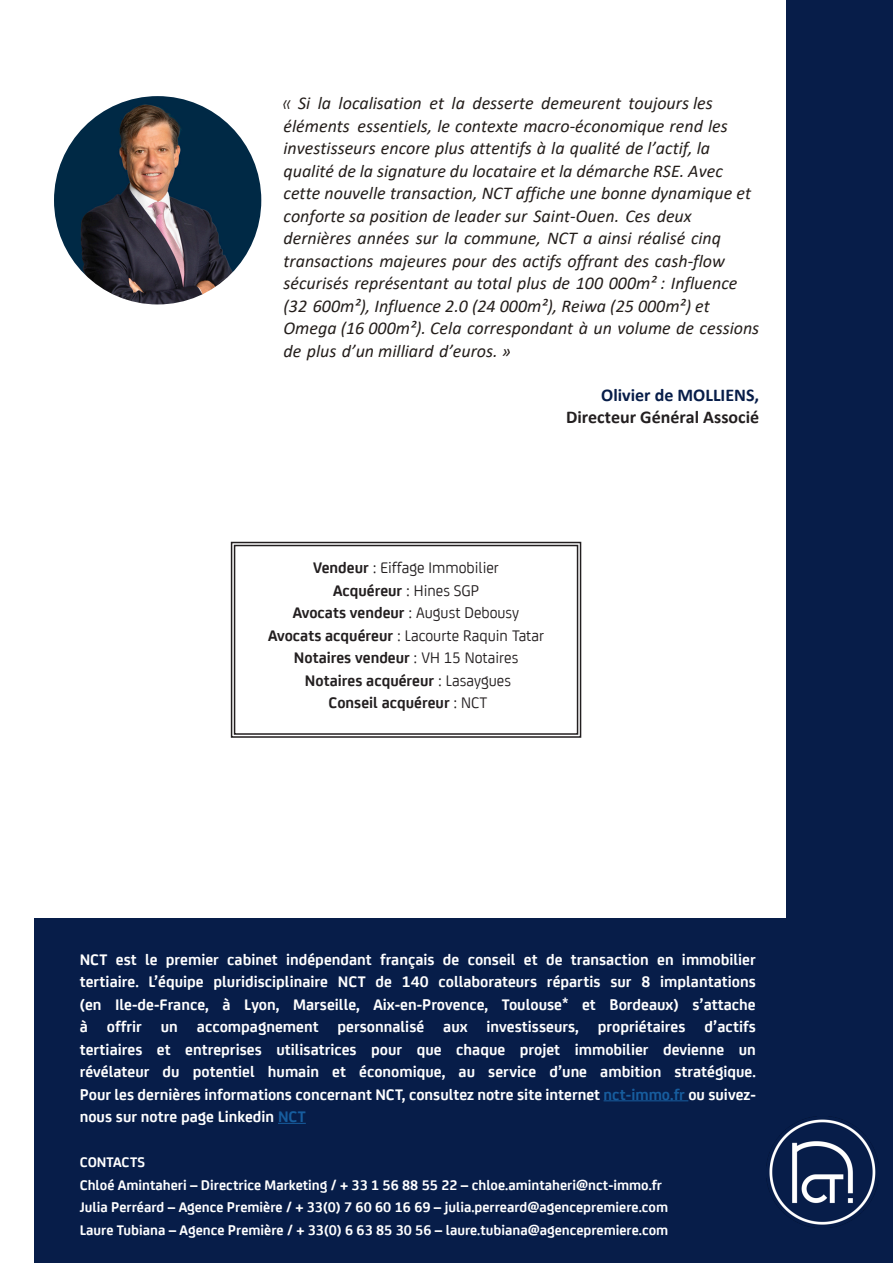
<style>
.page{position:relative;width:893px;height:1263px;background:#fff}
.page>*{position:absolute;margin:0;border:0;box-sizing:border-box;transform-origin:0 0}
.t1{font:italic 18px/22.5px "Calibri";color:#241e1b}
.t2{font:700 18px/22.5px "Calibri";color:#231f20;text-align:right}
.t3{font:700 16.5px/22.5px "Nexity";color:#fff;text-align:justify}
.t4{font:700 16.5px/22.5px "Nexity";color:#231f20;text-align:center}
.t5{font:700 15px "Nexity";color:#fff}
.s1{font-family:"Century Gothic";font-size:16.5px}
.s2{color:#071d49}
.s3{font-weight:400}
.s4{color:#175d9e}
</style>
<div class="page">
<div style="left:786px;top:0;width:107px;height:1263px;background:#071d49"></div>
<img style="left:54px;top:96px;width:207px;height:208px">
<div style="left:34px;top:918px;width:858px;height:345px;background:#071d49"></div>
<hr style="left:604px;top:1100px;width:84px;height:1px;background:#175d9e">
<svg style="left:278px;top:1123px;width:28px;height:1px"></svg>
<img style="left:766px;top:1116px;width:112px;height:112px">
<svg style="left:230px;top:541px;width:352px;height:197px"></svg>
<div style="left:234px;top:545px;width:344px;height:190px;border:1px solid #231f20"></div>
<p class="t1" style="left:284px;top:91px;width:477px"><span class="s1">«</span> Si la localisation et la desserte demeurent toujours les éléments essentiels, le contexte macro-économique rend les investisseurs encore plus attentifs à la qualité de l’actif, la qualité de la signature du locataire et la démarche RSE. Avec cette nouvelle transaction, NCT affiche une bonne dynamique et conforte sa position de leader sur Saint-Ouen. Ces deux dernières années sur la commune, NCT a ainsi réalisé cinq transactions majeures pour des actifs offrant des cash-flow sécurisés représentant au total plus de 100 000m² : Influence (32 600m²), Influence 2.0 (24 000m²), Reiwa (25 000m²) et Omega (16 000m²). Cela correspondant à un volume de cessions de plus d’un milliard d’euros. »</p>
<p class="t2" style="left:566px;top:383px;width:195px"><span class="s2">Olivier de MOLLIENS,<br></span>Directeur Général Associé</p>
<p class="t4" style="left:268px;top:555px;width:277px">Vendeur <span class="s3">: Eiffage Immobilier<br></span>Acquéreur <span class="s3">: Hines SGP<br></span>Avocats vendeur <span class="s3">: August Debousy<br></span>Avocats acquéreur <span class="s3">: Lacourte Raquin Tatar<br></span>Notaires vendeur <span class="s3">: VH 15 Notaires<br></span>Notaires acquéreur <span class="s3">: Lasaygues<br></span>Conseil acquéreur <span class="s3">: NCT</span></p>
<p class="t3" style="left:80px;top:947px;width:678px">NCT est le premier cabinet indépendant français de conseil et de transaction en immobilier tertiaire. L’équipe pluridisciplinaire NCT de 140 collaborateurs répartis sur 8 implantations (en Ile-de-France, à Lyon, Marseille, Aix-en-Provence, Toulouse* et Bordeaux) s’attache à offrir un accompagnement personnalisé aux investisseurs, propriétaires d’actifs tertiaires et entreprises utilisatrices pour que chaque projet immobilier devienne un révélateur du potentiel humain et économique, au service d’une ambition stratégique.</p>
<p class="t3" style="left:80px;top:1082px;width:678px">Pour les dernières informations concernant NCT, consultez notre site internet <span class="s4">nct-immo.fr</span> ou suivez&shy;nous sur notre page Linkedin <span class="s4">NCT</span></p>
<p class="t5" style="left:80px;top:1151px;width:67px">CONTACTS</p>
<p class="t5" style="left:80px;top:1173px;width:584px">Chloé Amintaheri – Directrice Marketing / + 33 1 56 88 55 22 – chloe.amintaheri@nct-immo.fr</p>
<p class="t5" style="left:80px;top:1196px;width:590px">Julia Perréard – Agence Première / + 33(0) 7 60 60 16 69 – julia.perreard@agencepremiere.com</p>
<p class="t5" style="left:80px;top:1218px;width:590px">Laure Tubiana – Agence Première / + 33(0) 6 63 85 30 56 – laure.tubiana@agencepremiere.com</p>
</div>
